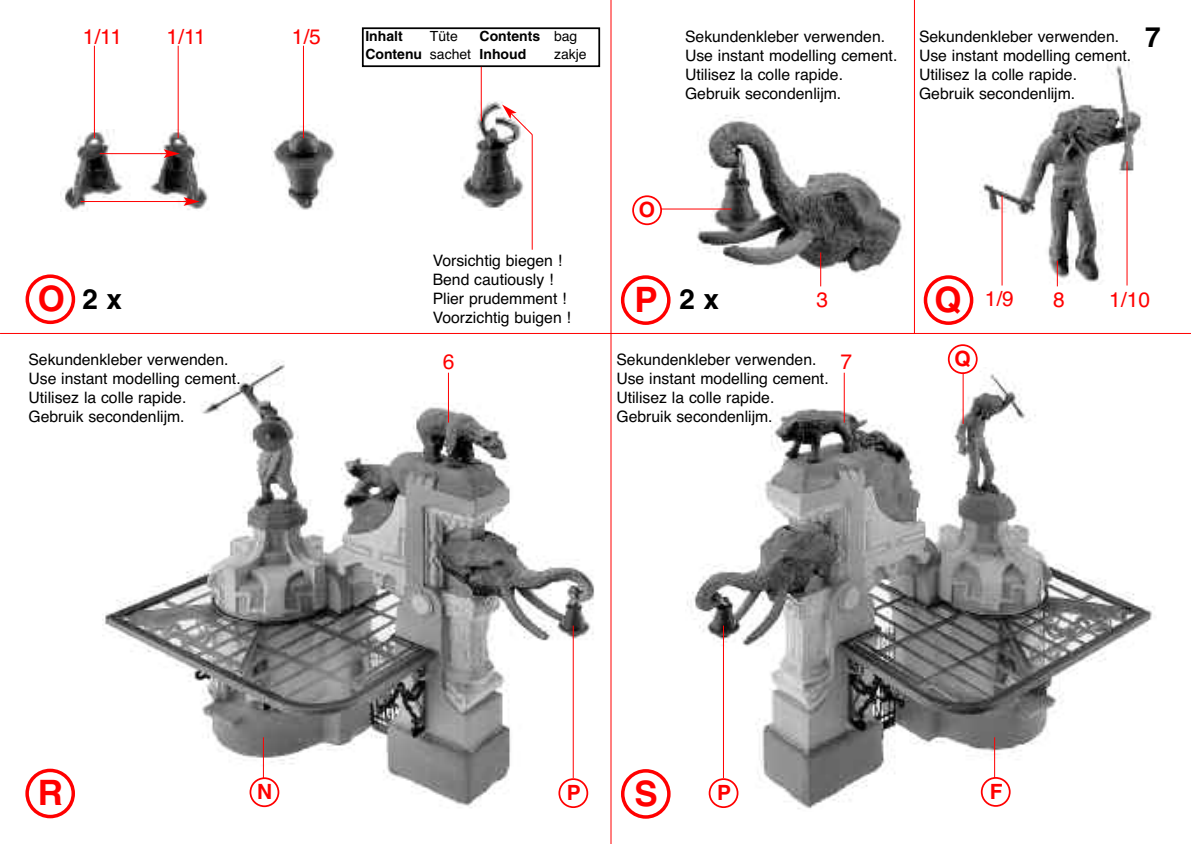
<style>
.page{position:relative;width:1191px;height:844px;background:#fff}
.page>*{position:absolute;margin:0;border:0;box-sizing:border-box;transform-origin:0 0}
.t1{font:700 35px "Helvetica";color:#f00}
.t2{font:700 28px "Helvetica";color:#000}
.t3{font:21px "Helvetica";color:#f00}
.t4{font:700 21px "Helvetica";color:#f00}
.t5{font:15.75px/18.9px "Helvetica";color:#000}
.t6{font:700 14px/17.3px "Helvetica";color:#000}
.t7{font:14px "Helvetica";color:#000}
.s1{font-weight:400}
</style>
<div class="page">
<hr style="left:610px;top:0;width:1px;height:843px;background:#f00">
<hr style="left:914px;top:0;width:1px;height:333px;background:#f00">
<hr style="left:0;top:333px;width:1191px;height:1px;background:#f00">
<img style="left:979px;top:61px;width:168px;height:223px">
<img style="left:687px;top:372px;width:466px;height:437px">
<img style="left:105px;top:361px;width:490px;height:447px">
<img style="left:683px;top:115px;width:222px;height:164px">
<img style="left:462px;top:101px;width:62px;height:110px">
<img style="left:271px;top:125px;width:64px;height:85px">
<img style="left:61px;top:129px;width:147px;height:83px">
<svg style="left:980px;top:776px;width:30px;height:30px"></svg>
<svg style="left:249px;top:777px;width:30px;height:29px"></svg>
<svg style="left:26px;top:274px;width:49px;height:50px"></svg>
<svg style="left:621px;top:275px;width:49px;height:50px"></svg>
<svg style="left:923px;top:275px;width:50px;height:50px"></svg>
<svg style="left:25px;top:768px;width:50px;height:50px"></svg>
<svg style="left:621px;top:769px;width:49px;height:49px"></svg>
<svg style="left:632px;top:195px;width:30px;height:30px"></svg>
<svg style="left:708px;top:778px;width:30px;height:29px"></svg>
<svg style="left:948px;top:344px;width:29px;height:30px"></svg>
<div style="left:362px;top:27px;width:238px;height:40px;border:2px solid #000"></div>
<hr style="left:94px;top:46px;width:1px;height:92px;background:#f00">
<hr style="left:178px;top:46px;width:1px;height:92px;background:#f00">
<hr style="left:303px;top:46px;width:1px;height:92px;background:#f00">
<hr style="left:481px;top:67px;width:1px;height:54px;background:#f00">
<hr style="left:532px;top:135px;width:1px;height:115px;background:#f00">
<hr style="left:448px;top:372px;width:1px;height:50px;background:#f00">
<hr style="left:263px;top:737px;width:1px;height:41px;background:#f00">
<hr style="left:994px;top:737px;width:1px;height:41px;background:#f00">
<hr style="left:723px;top:625px;width:1px;height:153px;background:#f00">
<svg style="left:558px;top:778px;width:30px;height:29px"></svg>
<hr style="left:573px;top:625px;width:1px;height:153px;background:#f00">
<hr style="left:962px;top:372px;width:1px;height:52px;background:#f00">
<hr style="left:820px;top:252px;width:1px;height:34px;background:#f00">
<svg style="left:1057px;top:260px;width:1px;height:26px"></svg>
<hr style="left:1126px;top:161px;width:1px;height:124px;background:#f00">
<hr style="left:1001px;top:195px;width:1px;height:90px;background:#f00">
<hr style="left:661px;top:208px;width:70px;height:1px;background:#f00">
<hr style="left:100px;top:153px;width:67px;height:1px;background:#f00">
<svg style="left:164px;top:149px;width:16px;height:9px"></svg>
<hr style="left:81px;top:201px;width:106px;height:1px;background:#f00">
<svg style="left:183px;top:197px;width:17px;height:9px"></svg>
<svg style="left:502px;top:104px;width:31px;height:32px"></svg>
<hr style="left:844px;top:372px;width:1px;height:50px;background:#f00">
<h3 class="t3" style="left:83px;top:24px;width:41px">1/11</h3>
<h3 class="t3" style="left:166px;top:24px;width:41px">1/11</h3>
<h3 class="t3" style="left:292px;top:24px;width:31px">1/5</h3>
<p class="t6" style="left:365px;top:29px;width:213px;text-indent:114px">Contents <span class="s1">bag<br></span>Contenu <span class="s1">sachet</span> Inhoud</p>
<p class="t6" style="left:365px;top:29px;width:39px">Inhalt</p>
<p class="t7" style="left:430px;top:28px;width:30px">Tüte</p>
<p class="t7" style="left:554px;top:46px;width:34px">zakje</p>
<p class="t5" style="left:685px;top:27px;width:214px">Sekundenkleber verwenden.<br>Use instant modelling cement.<br>Utilisez la colle rapide.<br>Gebruik secondenlijm.</p>
<p class="t5" style="left:919px;top:27px;width:214px">Sekundenkleber verwenden.<br>Use instant modelling cement.<br>Utilisez la colle rapide.<br>Gebruik secondenlijm.</p>
<h2 class="t2" style="left:1145px;top:27px;width:17px">7</h2>
<h3 class="t4" style="left:639px;top:202px;width:18px">O</h3>
<p class="t5" style="left:433px;top:251px;width:140px">Vorsichtig biegen !<br>Bend cautiously !<br>Plier prudemment !<br>Voorzichtig buigen !</p>
<h1 class="t1" style="left:38px;top:286px;width:29px">O</h1>
<h1 class="t1" style="left:634px;top:287px;width:25px">P</h1>
<h1 class="t1" style="left:934px;top:287px;width:29px">Q</h1>
<h2 class="t2" style="left:82px;top:289px;width:41px">2 x</h2>
<h2 class="t2" style="left:679px;top:289px;width:41px">2 x</h2>
<h3 class="t3" style="left:816px;top:287px;width:13px">3</h3>
<h3 class="t3" style="left:984px;top:286px;width:31px">1/9</h3>
<h3 class="t3" style="left:1109px;top:287px;width:42px">1/10</h3>
<h3 class="t3" style="left:1053px;top:287px;width:13px">8</h3>
<p class="t5" style="left:28px;top:350px;width:214px">Sekundenkleber verwenden.<br>Use instant modelling cement.<br>Utilisez la colle rapide.<br>Gebruik secondenlijm.</p>
<p class="t5" style="left:616px;top:350px;width:214px">Sekundenkleber verwenden.<br>Use instant modelling cement.<br>Utilisez la colle rapide.<br>Gebruik secondenlijm.</p>
<h3 class="t3" style="left:443px;top:349px;width:13px">6</h3>
<h3 class="t3" style="left:840px;top:349px;width:13px">7</h3>
<h3 class="t4" style="left:954px;top:351px;width:18px">Q</h3>
<h1 class="t1" style="left:38px;top:780px;width:27px">R</h1>
<h1 class="t1" style="left:634px;top:780px;width:25px">S</h1>
<h3 class="t4" style="left:257px;top:783px;width:17px">N</h3>
<h3 class="t4" style="left:990px;top:783px;width:14px">F</h3>
<h3 class="t4" style="left:567px;top:784px;width:16px">P</h3>
<h3 class="t4" style="left:717px;top:784px;width:16px">P</h3>
</div>
